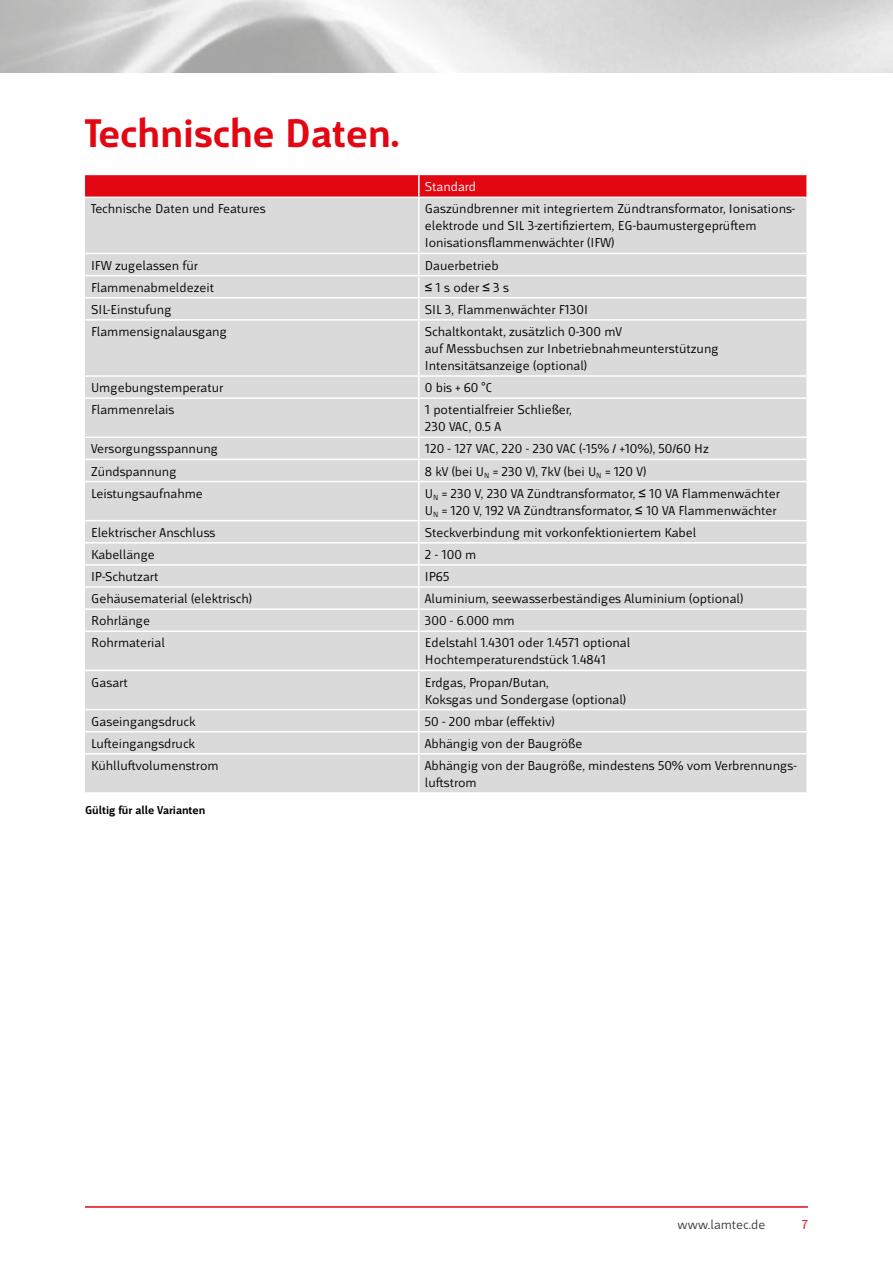
<style>
.page{position:relative;width:893px;height:1263px;background:#fff}
.page>*{position:absolute;margin:0;border:0;box-sizing:border-box;transform-origin:0 0}
.t1{font:700 42px "Mr Jones";color:#e30613}
.t2{font:13.5px/17px "Mr Jones";color:#000}
.t3{font:13.5px "Mr Jones";color:#3c3c3b}
.t4{font:13.5px "Mr Jones";color:#fff}
.t5{font:13.5px "Mr Jones";color:#e30613}
.t6{font:700 12px "Mr Jones";color:#000}
.s1{font-family:"Arial"}
</style>
<div class="page">
<hr style="left:85px;top:1206px;width:723px;height:2px;background:#e30613">
<svg style="left:85px;top:175px;width:721px;height:22px;background:#e30c19"></svg>
<div style="left:85px;top:198px;width:721px;height:594px;background:#dadada"></div>
<hr style="left:418px;top:175px;width:2px;height:22px;background:#fff">
<hr style="left:418px;top:198px;width:2px;height:55px;background:#fff">
<hr style="left:418px;top:254px;width:2px;height:21px;background:#fff">
<hr style="left:418px;top:276px;width:2px;height:21px;background:#fff">
<hr style="left:418px;top:298px;width:2px;height:21px;background:#fff">
<hr style="left:418px;top:321px;width:2px;height:54px;background:#fff">
<hr style="left:418px;top:377px;width:2px;height:20px;background:#fff">
<hr style="left:418px;top:399px;width:2px;height:37px;background:#fff">
<hr style="left:418px;top:438px;width:2px;height:21px;background:#fff">
<hr style="left:418px;top:460px;width:2px;height:21px;background:#fff">
<hr style="left:418px;top:482px;width:2px;height:38px;background:#fff">
<hr style="left:418px;top:521px;width:2px;height:21px;background:#fff">
<hr style="left:418px;top:543px;width:2px;height:21px;background:#fff">
<hr style="left:418px;top:566px;width:2px;height:20px;background:#fff">
<hr style="left:418px;top:588px;width:2px;height:20px;background:#fff">
<hr style="left:418px;top:610px;width:2px;height:20px;background:#fff">
<hr style="left:418px;top:632px;width:2px;height:38px;background:#fff">
<hr style="left:418px;top:671px;width:2px;height:38px;background:#fff">
<hr style="left:418px;top:710px;width:2px;height:21px;background:#fff">
<hr style="left:418px;top:732px;width:2px;height:21px;background:#fff">
<hr style="left:418px;top:754px;width:2px;height:38px;background:#fff">
<hr style="left:85px;top:253px;width:334px;height:1px;background:#fff">
<hr style="left:419px;top:253px;width:389px;height:1px;background:#fff">
<hr style="left:85px;top:275px;width:334px;height:1px;background:#fff">
<hr style="left:419px;top:275px;width:389px;height:1px;background:#fff">
<hr style="left:85px;top:297px;width:334px;height:1px;background:#fff">
<hr style="left:419px;top:297px;width:389px;height:1px;background:#fff">
<hr style="left:85px;top:319px;width:334px;height:2px;background:#fff">
<hr style="left:419px;top:319px;width:389px;height:2px;background:#fff">
<hr style="left:85px;top:375px;width:334px;height:2px;background:#fff">
<hr style="left:419px;top:375px;width:389px;height:2px;background:#fff">
<hr style="left:85px;top:397px;width:334px;height:2px;background:#fff">
<hr style="left:419px;top:397px;width:389px;height:2px;background:#fff">
<hr style="left:85px;top:436px;width:334px;height:2px;background:#fff">
<hr style="left:419px;top:436px;width:389px;height:2px;background:#fff">
<hr style="left:85px;top:459px;width:334px;height:1px;background:#fff">
<hr style="left:419px;top:459px;width:389px;height:1px;background:#fff">
<hr style="left:85px;top:481px;width:334px;height:1px;background:#fff">
<hr style="left:419px;top:481px;width:389px;height:1px;background:#fff">
<hr style="left:85px;top:520px;width:334px;height:1px;background:#fff">
<hr style="left:419px;top:520px;width:389px;height:1px;background:#fff">
<hr style="left:85px;top:542px;width:334px;height:1px;background:#fff">
<hr style="left:419px;top:542px;width:389px;height:1px;background:#fff">
<hr style="left:85px;top:564px;width:334px;height:2px;background:#fff">
<hr style="left:419px;top:564px;width:389px;height:2px;background:#fff">
<hr style="left:85px;top:586px;width:334px;height:2px;background:#fff">
<hr style="left:419px;top:586px;width:389px;height:2px;background:#fff">
<hr style="left:85px;top:608px;width:334px;height:2px;background:#fff">
<hr style="left:419px;top:608px;width:389px;height:2px;background:#fff">
<hr style="left:85px;top:630px;width:334px;height:2px;background:#fff">
<hr style="left:419px;top:630px;width:389px;height:2px;background:#fff">
<hr style="left:85px;top:670px;width:334px;height:1px;background:#fff">
<hr style="left:419px;top:670px;width:389px;height:1px;background:#fff">
<hr style="left:85px;top:709px;width:334px;height:1px;background:#fff">
<hr style="left:419px;top:709px;width:389px;height:1px;background:#fff">
<hr style="left:85px;top:731px;width:334px;height:1px;background:#fff">
<hr style="left:419px;top:731px;width:389px;height:1px;background:#fff">
<hr style="left:85px;top:753px;width:334px;height:1px;background:#fff">
<hr style="left:419px;top:753px;width:389px;height:1px;background:#fff">
<h1 class="t1" style="left:85px;top:111px;width:316px">Technische Daten.</h1>
<p class="t4" style="left:425px;top:180px;width:53px">Standard</p>
<p class="t2" style="left:91px;top:201px;width:176px">Technische Daten und Features</p>
<p class="t2" style="left:425px;top:201px;width:372px">Gaszündbrenner mit integriertem Zündtransformator, Ionisations&shy;elektrode und SIL 3-zertifiziertem, EG-baumustergeprüftem<br>Ionisationsflammenwächter (IFW)</p>
<p class="t2" style="left:91px;top:257px;width:108px">IFW zugelassen für</p>
<p class="t2" style="left:425px;top:257px;width:75px">Dauerbetrieb</p>
<p class="t2" style="left:91px;top:279px;width:125px">Flammenabmeldezeit</p>
<p class="t2" style="left:425px;top:279px;width:86px"><span class="s1">≤</span> 1 s oder <span class="s1">≤</span> 3 s</p>
<p class="t2" style="left:91px;top:301px;width:82px">SIL-Einstufung</p>
<p class="t2" style="left:425px;top:301px;width:165px">SIL 3, Flammenwächter F130I</p>
<p class="t2" style="left:91px;top:323px;width:137px">Flammensignalausgang</p>
<p class="t2" style="left:425px;top:323px;width:295px">Schaltkontakt, zusätzlich 0-300 mV<br>auf Messbuchsen zur Inbetriebnahmeunterstützung<br>Intensitätsanzeige (optional)</p>
<p class="t2" style="left:91px;top:379px;width:134px">Umgebungstemperatur</p>
<p class="t2" style="left:425px;top:379px;width:68px">0 bis + 60 °C</p>
<p class="t2" style="left:91px;top:401px;width:85px">Flammenrelais</p>
<p class="t2" style="left:425px;top:401px;width:148px">1 potentialfreier Schließer,<br>230 VAC, 0.5 A</p>
<p class="t2" style="left:91px;top:441px;width:129px">Versorgungsspannung</p>
<p class="t2" style="left:425px;top:441px;width:285px">120 - 127 VAC, 220 - 230 VAC (-15% / +10%), 50/60 Hz</p>
<p class="t2" style="left:91px;top:463px;width:87px">Zündspannung</p>
<p class="t2" style="left:425px;top:463px;width:223px">8 kV (bei U<sub>N</sub> = 230 V), 7kV (bei U<sub>N</sub> = 120 V)</p>
<p class="t2" style="left:91px;top:485px;width:113px">Leistungsaufnahme</p>
<p class="t2" style="left:425px;top:485px;width:356px">U<sub>N</sub> = 230 V, 230 VA Zündtransformator, <span class="s1">≤</span> 10 VA Flammenwächter<br>U<sub>N</sub> = 120 V, 192 VA Zündtransformator, <span class="s1">≤</span> 10 VA Flammenwächter</p>
<p class="t2" style="left:91px;top:524px;width:126px">Elektrischer Anschluss</p>
<p class="t2" style="left:425px;top:524px;width:273px">Steckverbindung mit vorkonfektioniertem Kabel</p>
<p class="t2" style="left:91px;top:546px;width:65px">Kabellänge</p>
<p class="t2" style="left:425px;top:546px;width:53px">2 - 100 m</p>
<p class="t2" style="left:91px;top:568px;width:69px">IP-Schutzart</p>
<p class="t2" style="left:425px;top:568px;width:26px">IP65</p>
<p class="t2" style="left:91px;top:590px;width:163px">Gehäusematerial (elektrisch)</p>
<p class="t2" style="left:425px;top:590px;width:320px">Aluminium, seewasserbeständiges Aluminium (optional)</p>
<p class="t2" style="left:91px;top:612px;width:61px">Rohrlänge</p>
<p class="t2" style="left:425px;top:612px;width:91px">300 - 6.000 mm</p>
<p class="t2" style="left:91px;top:635px;width:75px">Rohrmaterial</p>
<p class="t2" style="left:425px;top:635px;width:207px">Edelstahl 1.4301 oder 1.4571 optional<br>Hochtemperaturendstück 1.4841</p>
<p class="t2" style="left:91px;top:674px;width:38px">Gasart</p>
<p class="t2" style="left:425px;top:674px;width:203px">Erdgas, Propan/Butan,<br>Koksgas und Sondergase (optional)</p>
<p class="t2" style="left:91px;top:713px;width:106px">Gaseingangsdruck</p>
<p class="t2" style="left:425px;top:713px;width:131px">50 - 200 mbar (effektiv)</p>
<p class="t2" style="left:91px;top:735px;width:106px">Lufteingangsdruck</p>
<p class="t2" style="left:425px;top:735px;width:159px">Abhängig von der Baugröße</p>
<p class="t2" style="left:91px;top:757px;width:129px">Kühlluftvolumenstrom</p>
<p class="t2" style="left:425px;top:757px;width:373px">Abhängig von der Baugröße, mindestens 50% vom Verbrennungs&shy;luftstrom</p>
<p class="t6" style="left:85px;top:803px;width:122px">Gültig für alle Varianten</p>
<p class="t3" style="left:678px;top:1217px;width:89px">www.lamtec.de</p>
<p class="t5" style="left:802px;top:1217px;width:8px">7</p>
</div>
